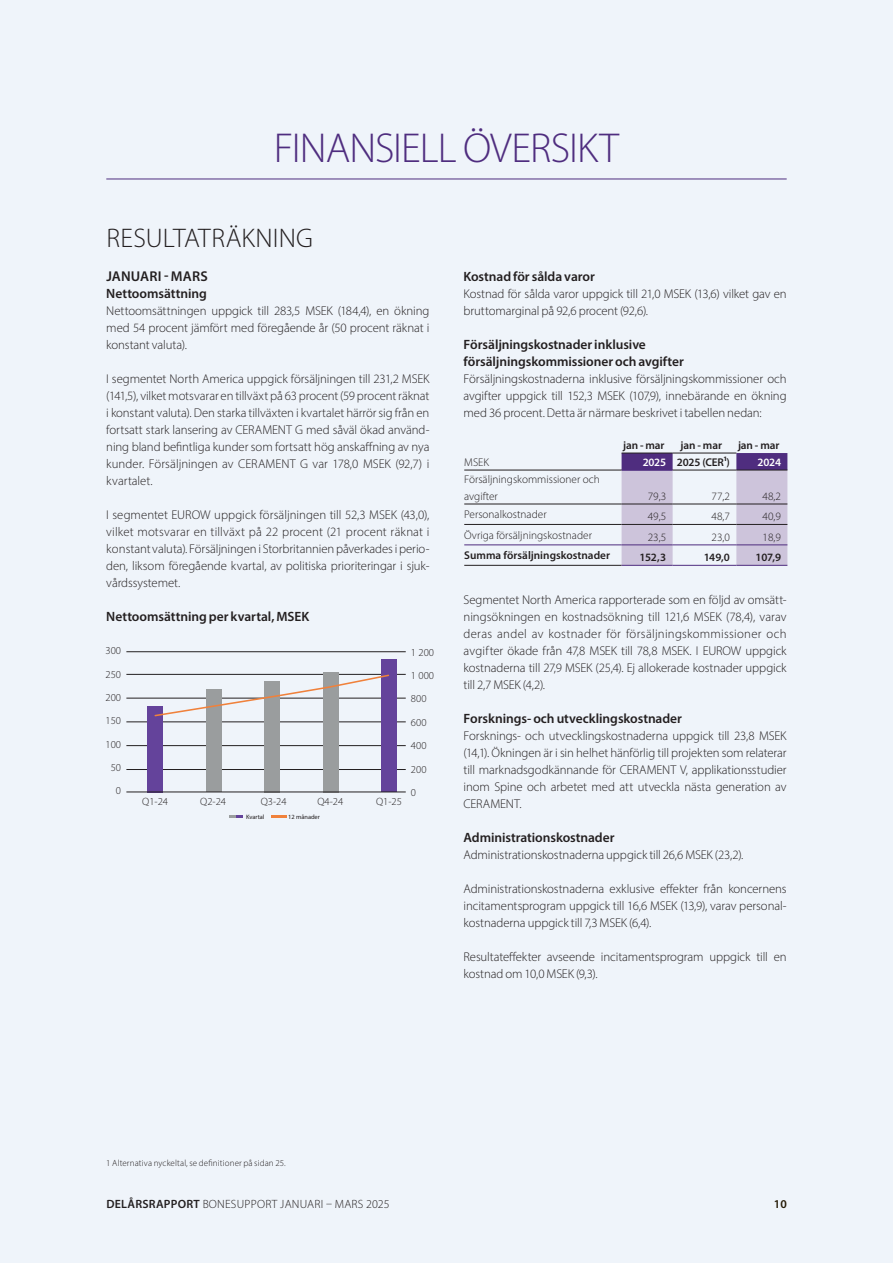
<style>
.page{position:relative;width:893px;height:1263px;background:#eff4fa}
.page>*{position:absolute;margin:0;border:0;box-sizing:border-box;transform-origin:0 0}
.t1{font:300 42px "Myriad Pro";letter-spacing:-.02em;color:#4f2d7f}
.t2{font:300 27px "Myriad Pro";letter-spacing:.005em;color:#231f20}
.t3{font:600 14.25px "Myriad Pro";letter-spacing:.01em;color:#231f20}
.t4{font:600 13.5px/17px "Myriad Pro";letter-spacing:-.005em;color:#231f20}
.t5{font:300 12.75px/17px "Myriad Pro";letter-spacing:-.01em;color:#231f20;text-align:justify}
.t6{font:300 12px "Myriad Pro";letter-spacing:.02em;color:#231f20}
.t7{font:600 12px "Myriad Pro";color:#251a05}
.t8{font:300 11.25px/17px "Myriad Pro";color:#231f20}
.t9{font:600 11.25px "Myriad Pro";letter-spacing:-.01em;color:#231f20}
.t10{font:600 11.25px "Myriad Pro";color:#fff}
.t11{font:300 10.65px/23.4px "Myriad Pro";color:#231f20;text-align:right}
.t12{font:300 9px "Myriad Pro";letter-spacing:.015em;color:#231f20}
.t13{font:6.45px "Myriad Pro";letter-spacing:-.005em;color:#231f20}
.s1{color:#fff}
.s2{font-weight:600}
</style>
<div class="page">
<hr style="left:106px;top:179px;width:681px;height:1px;background:#4f2d7f">
<hr style="left:126px;top:698px;width:280px;height:1px;background:#231f20">
<hr style="left:126px;top:674px;width:280px;height:1px;background:#231f20">
<hr style="left:126px;top:651px;width:280px;height:1px;background:#231f20">
<hr style="left:126px;top:722px;width:280px;height:1px;background:#231f20">
<hr style="left:126px;top:745px;width:280px;height:1px;background:#231f20">
<hr style="left:126px;top:769px;width:280px;height:1px;background:#231f20">
<svg style="left:272px;top:815px;width:15px;height:2px"></svg>
<svg style="left:229px;top:815px;width:14px;height:2px"></svg>
<div style="left:148px;top:706px;width:15px;height:86px;background:#64439b"></div>
<div style="left:206px;top:689px;width:16px;height:103px;background:#9a9d9e"></div>
<div style="left:264px;top:681px;width:16px;height:111px;background:#9a9d9e"></div>
<div style="left:323px;top:672px;width:15px;height:120px;background:#9a9d9e"></div>
<div style="left:381px;top:659px;width:15px;height:133px;background:#64439b"></div>
<svg style="left:153px;top:673px;width:237px;height:44px"></svg>
<hr style="left:126px;top:792px;width:280px;height:1px;background:#231f20">
<svg style="left:622px;top:453px;width:165px;height:112px"></svg>
<hr style="left:464px;top:545px;width:158px;height:1px;background:#4f2d7f">
<hr style="left:464px;top:565px;width:158px;height:1px;background:#231f20">
<hr style="left:622px;top:469px;width:51px;height:2px;background:#4f2d7f">
<hr style="left:736px;top:470px;width:51px;height:1px;background:#231f20">
<hr style="left:464px;top:504px;width:158px;height:1px;background:#231f20">
<hr style="left:622px;top:504px;width:51px;height:1px;background:#231f20">
<hr style="left:736px;top:504px;width:51px;height:1px;background:#231f20">
<hr style="left:464px;top:524px;width:158px;height:1px;background:#231f20">
<hr style="left:622px;top:453px;width:51px;height:1px;background:#231f20">
<hr style="left:673px;top:453px;width:63px;height:1px;background:#231f20">
<hr style="left:673px;top:504px;width:63px;height:1px;background:#231f20">
<hr style="left:736px;top:524px;width:51px;height:1px;background:#231f20">
<hr style="left:736px;top:545px;width:51px;height:1px;background:#4f2d7f">
<hr style="left:736px;top:565px;width:51px;height:1px;background:#4f2d7f">
<hr style="left:622px;top:524px;width:51px;height:1px;background:#231f20">
<hr style="left:673px;top:470px;width:63px;height:1px;background:#231f20">
<hr style="left:673px;top:524px;width:63px;height:1px;background:#231f20">
<hr style="left:464px;top:470px;width:158px;height:1px;background:#231f20">
<hr style="left:622px;top:545px;width:51px;height:1px;background:#4f2d7f">
<hr style="left:622px;top:565px;width:51px;height:1px;background:#4f2d7f">
<hr style="left:673px;top:545px;width:63px;height:1px;background:#4f2d7f">
<hr style="left:673px;top:565px;width:63px;height:1px;background:#4f2d7f">
<h1 class="t1" style="left:274px;top:122px;width:347px">FINANSIELL ÖVERSIKT</h1>
<h2 class="t2" style="left:107px;top:221px;width:208px">RESULTATRÄKNING</h2>
<p class="t3" style="left:106px;top:267px;width:103px">JANUARI - MARS</p>
<p class="t4" style="left:106px;top:284px;width:102px">Nettoomsättning</p>
<p class="t5" style="left:106px;top:302px;width:325px">Nettoomsättningen uppgick till 283,5 MSEK (184,4), en ökning med 54 procent jämfört med föregående år (50 procent räknat i konstant valuta).</p>
<p class="t5" style="left:106px;top:370px;width:325px">I segmentet North America uppgick försäljningen till 231,2 MSEK (141,5), vilket motsvarar en tillväxt på 63 procent (59 procent räknat i konstant valuta). Den starka tillväxten i kvartalet härrör sig från en fortsatt stark lansering av CERAMENT G med såväl ökad använd&shy;ning bland befintliga kunder som fortsatt hög anskaffning av nya kunder. Försäljningen av CERAMENT G var 178,0 MSEK (92,7) i kvartalet.</p>
<p class="t5" style="left:106px;top:506px;width:325px">I segmentet EUROW uppgick försäljningen till 52,3 MSEK (43,0), vilket motsvarar en tillväxt på 22 procent (21 procent räknat i konstant valuta). Försäljningen i Storbritannien påverkades i perio&shy;den, liksom föregående kvartal, av politiska prioriteringar i sjuk&shy;vårdssystemet.</p>
<p class="t4" style="left:106px;top:607px;width:205px">Nettoomsättning per kvartal, MSEK</p>
<p class="t11" style="left:106px;top:639px;width:17px">300<br>250<br>200<br>150<br>100<br>50<br>0</p>
<p class="t11" style="left:411px;top:640px;width:25px;text-align:left">1 200<br>1 000<br>800<br>600<br>400<br>200<br>0</p>
<p class="t13" style="left:246px;top:812px;width:20px">Kvartal</p>
<p class="t13" style="left:288px;top:812px;width:33px">12 månader</p>
<p class="t11" style="left:142px;top:790px;width:27px">Q1-24</p>
<p class="t11" style="left:200px;top:790px;width:27px">Q2-24</p>
<p class="t11" style="left:261px;top:790px;width:27px">Q3-24</p>
<p class="t11" style="left:317px;top:790px;width:27px">Q4-24</p>
<p class="t11" style="left:376px;top:790px;width:27px">Q1-25</p>
<p class="t4" style="left:463px;top:267px;width:133px">Kostnad för sålda varor</p>
<p class="t5" style="left:463px;top:285px;width:325px">Kostnad för sålda varor uppgick till 21,0 MSEK (13,6) vilket gav en bruttomarginal på 92,6 procent (92,6).</p>
<p class="t4" style="left:463px;top:335px;width:222px">Försäljningskostnader inklusive försäljningskommissioner och avgifter</p>
<p class="t5" style="left:463px;top:370px;width:325px">Försäljningskostnaderna inklusive försäljningskommissioner och avgifter uppgick till 152,3 MSEK (107,9), innebärande en ökning med 36 procent. Detta är närmare beskrivet i tabellen nedan:</p>
<p class="t9" style="left:623px;top:438px;width:43px">jan - mar</p>
<p class="t9" style="left:681px;top:438px;width:43px">jan - mar</p>
<p class="t9" style="left:738px;top:438px;width:43px">jan - mar</p>
<p class="t8" style="left:464px;top:453px;width:26px">MSEK</p>
<p class="t9" style="left:643px;top:455px;width:89px"><span class="s1">2025</span> 2025 (CER¹)</p>
<p class="t10" style="left:758px;top:455px;width:25px">2024</p>
<p class="t8" style="left:464px;top:470px;width:137px">Försäljningskommissioner och avgifter</p>
<p class="t8" style="left:648px;top:487px;width:20px">79,3</p>
<p class="t8" style="left:712px;top:487px;width:20px">77,2</p>
<p class="t8" style="left:763px;top:487px;width:20px">48,2</p>
<p class="t8" style="left:464px;top:506px;width:84px">Personalkostnader</p>
<p class="t8" style="left:648px;top:508px;width:20px">49,5</p>
<p class="t8" style="left:712px;top:508px;width:20px">48,7</p>
<p class="t8" style="left:763px;top:508px;width:20px">40,9</p>
<p class="t8" style="left:464px;top:526px;width:129px">Övriga försäljningskostnader</p>
<p class="t8" style="left:648px;top:528px;width:20px">23,5</p>
<p class="t8" style="left:712px;top:528px;width:20px">23,0</p>
<p class="t8" style="left:763px;top:528px;width:20px">18,9</p>
<p class="t9" style="left:464px;top:548px;width:147px">Summa försäljningskostnader</p>
<p class="t9" style="left:639px;top:550px;width:28px">152,3</p>
<p class="t9" style="left:704px;top:550px;width:28px">149,0</p>
<p class="t9" style="left:756px;top:550px;width:27px">107,9</p>
<p class="t5" style="left:463px;top:591px;width:325px">Segmentet North America rapporterade som en följd av omsätt&shy;ningsökningen en kostnadsökning till 121,6 MSEK (78,4), varav deras andel av kostnader för försäljningskommissioner och avgifter ökade från 47,8 MSEK till 78,8 MSEK. I EUROW uppgick kostnaderna till 27,9 MSEK (25,4). Ej allokerade kostnader uppgick till 2,7 MSEK (4,2).</p>
<p class="t4" style="left:463px;top:709px;width:220px">Forsknings- och utvecklingskostnader</p>
<p class="t5" style="left:463px;top:727px;width:325px">Forsknings- och utvecklingskostnaderna uppgick till 23,8 MSEK (14,1). Ökningen är i sin helhet hänförlig till projekten som relaterar till marknadsgodkännande för CERAMENT V, applikationsstudier inom Spine och arbetet med att utveckla nästa generation av CERAMENT.</p>
<p class="t4" style="left:463px;top:829px;width:152px">Administrationskostnader</p>
<p class="t5" style="left:463px;top:846px;width:281px">Administrationskostnaderna uppgick till 26,6 MSEK (23,2).</p>
<p class="t5" style="left:463px;top:880px;width:325px">Administrationskostnaderna exklusive effekter från koncernens incitamentsprogram uppgick till 16,6 MSEK (13,9), varav personal&shy;kostnaderna uppgick till 7,3 MSEK (6,4).</p>
<p class="t5" style="left:463px;top:948px;width:325px">Resultateffekter avseende incitamentsprogram uppgick till en kostnad om 10,0 MSEK (9,3).</p>
<p class="t12" style="left:106px;top:1157px;width:181px">1 Alternativa nyckeltal, se definitioner på sidan 25.</p>
<p class="t6" style="left:106px;top:1196px;width:285px"><span class="s2">DELÅRSRAPPORT</span> BONESUPPORT JANUARI – MARS 2025</p>
<p class="t7" style="left:774px;top:1196px;width:14px">10</p>
</div>
